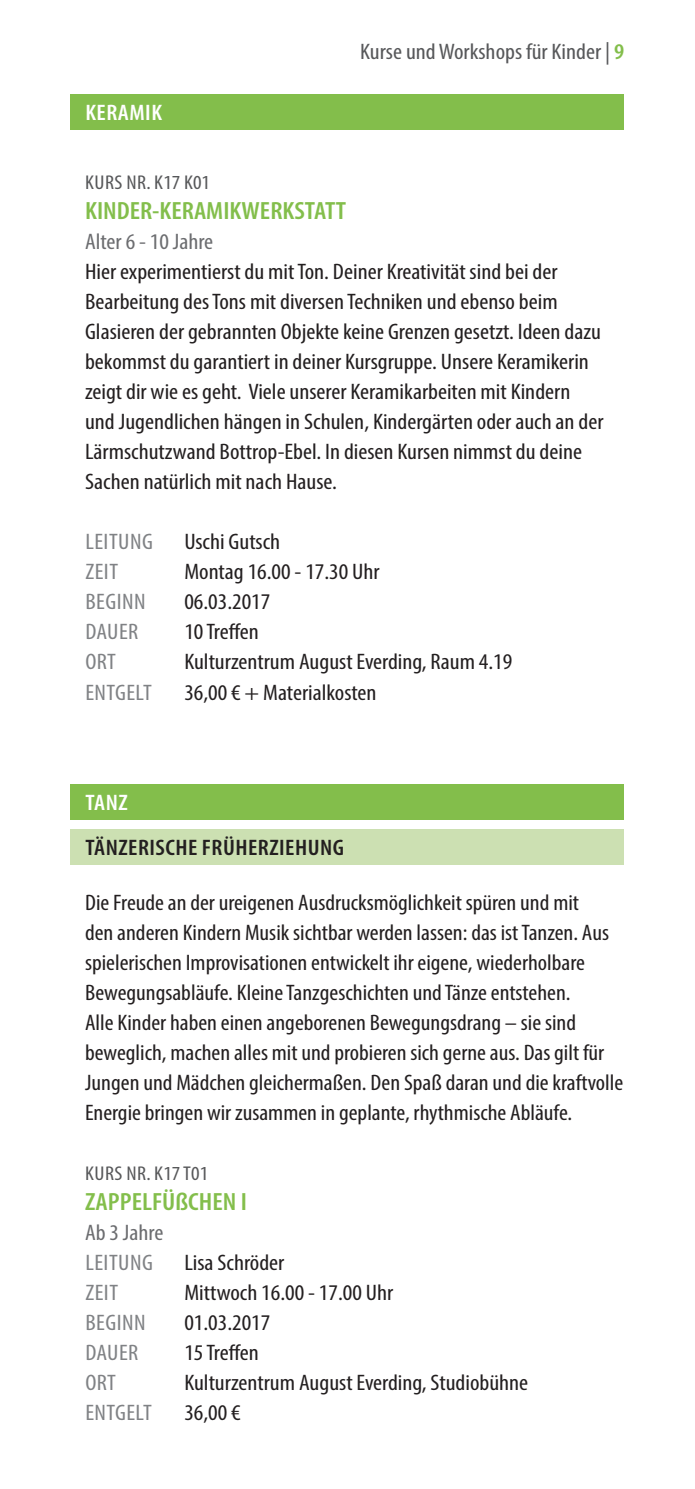
<style>
.page{position:relative;width:695px;height:1489px;background:#fff}
.page>*{position:absolute;margin:0;border:0;box-sizing:border-box;transform-origin:0 0}
.t1{font:600 condensed 25px "Myriad Pro";color:#83be4b;scale:1.1 1}
.t2{font:condensed 22.5px/30px "Myriad Pro";color:#231f20;scale:1.1 1}
.t3{font:condensed 22.5px/30px "Myriad Pro";color:#231f20;scale:1.08 1}
.t4{font:condensed 22.5px "Myriad Pro";letter-spacing:.02em;color:#808285;scale:1.1 1}
.t5{font:condensed 22.5px "Myriad Pro";color:#57585a;scale:1.1 1}
.t6{font:600 condensed 22.5px "Myriad Pro";letter-spacing:.02em;color:#231f20;scale:1.1 1}
.t7{font:condensed 22.5px "Myriad Pro";color:#6c6d70;scale:1.1 1}
.t8{font:600 condensed 22.5px "Myriad Pro";letter-spacing:.02em;color:#fff;scale:1.1 1}
.t9{font:condensed 20px "Myriad Pro";letter-spacing:.015em;color:#57585a;scale:1.1 1}
.s1{font-weight:600;color:#83be4b}
</style>
<div class="page">
<div style="left:71px;top:94px;width:553px;height:35px;background:#83be4b"></div>
<div style="left:71px;top:783px;width:553px;height:36px;background:#83be4b"></div>
<div style="left:71px;top:829px;width:553px;height:35px;background:#cce0b2"></div>
<p class="t8" style="left:85px;top:99px;width:71px">KERAMIK</p>
<p class="t5" style="left:360px;top:38px;width:241px">Kurse und Workshops für Kinder | <span class="s1">9</span></p>
<p class="t9" style="left:85px;top:171px;width:115px">KURS NR. K17 K01</p>
<p class="t1" style="left:85px;top:196px;width:239px">KINDER-KERAMIKWERKSTATT</p>
<p class="t7" style="left:85px;top:228px;width:118px">Alter 6 - 10 Jahre</p>
<p class="t2" style="left:85px;top:256px;width:472px">Hier experimentierst du mit Ton. Deiner Kreativität sind bei der Bearbeitung des Tons mit diversen Techniken und ebenso beim Glasieren der gebrannten Objekte keine Grenzen gesetzt. Ideen dazu bekommst du garantiert in deiner Kursgruppe. Unsere Keramikerin zeigt dir wie es geht. Viele unserer Keramikarbeiten mit Kindern und Jugendlichen hängen in Schulen, Kindergärten oder auch an der Lärmschutzwand Bottrop-Ebel. In diesen Kursen nimmst du deine Sachen natürlich mit nach Hause.</p>
<p class="t4" style="left:85px;top:528px;width:63px">LEITUNG</p>
<p class="t2" style="left:184px;top:526px;width:89px">Uschi Gutsch</p>
<p class="t4" style="left:85px;top:558px;width:31px">ZEIT</p>
<p class="t2" style="left:184px;top:556px;width:179px">Montag 16.00 - 17.30 Uhr</p>
<p class="t4" style="left:85px;top:588px;width:56px">BEGINN</p>
<p class="t2" style="left:184px;top:586px;width:80px">06.03.2017</p>
<p class="t4" style="left:85px;top:618px;width:50px">DAUER</p>
<p class="t2" style="left:184px;top:616px;width:69px">10 Treffen</p>
<p class="t4" style="left:85px;top:648px;width:29px">ORT</p>
<p class="t2" style="left:184px;top:646px;width:299px">Kulturzentrum August Everding, Raum 4.19</p>
<p class="t4" style="left:85px;top:678px;width:62px">ENTGELT</p>
<p class="t2" style="left:184px;top:676px;width:176px">36,00 € + Materialkosten</p>
<p class="t8" style="left:85px;top:788px;width:40px">TANZ</p>
<p class="t6" style="left:85px;top:834px;width:237px">TÄNZERISCHE FRÜHERZIEHUNG</p>
<p class="t3" style="left:85px;top:887px;width:500px">Die Freude an der ureigenen Ausdrucksmöglichkeit spüren und mit<br>den anderen Kindern Musik sichtbar werden lassen: das ist Tanzen. Aus spielerischen Improvisationen entwickelt ihr eigene, wiederholbare Bewegungsabläufe. Kleine Tanzgeschichten und Tänze entstehen.<br>Alle Kinder haben einen angeborenen Bewegungsdrang – sie sind beweglich, machen alles mit und probieren sich gerne aus. Das gilt für Jungen und Mädchen gleichermaßen. Den Spaß daran und die kraftvolle Energie bringen wir zusammen in geplante, rhythmische Abläufe.</p>
<p class="t9" style="left:85px;top:1161px;width:113px">KURS NR. K17 T01</p>
<p class="t1" style="left:85px;top:1186px;width:148px">ZAPPELFÜßCHEN I</p>
<p class="t7" style="left:85px;top:1218px;width:73px">Ab 3 Jahre</p>
<p class="t4" style="left:85px;top:1248px;width:63px">LEITUNG</p>
<p class="t2" style="left:184px;top:1246px;width:92px">Lisa Schröder</p>
<p class="t4" style="left:85px;top:1278px;width:31px">ZEIT</p>
<p class="t2" style="left:184px;top:1276px;width:191px">Mittwoch 16.00 - 17.00 Uhr</p>
<p class="t4" style="left:85px;top:1308px;width:56px">BEGINN</p>
<p class="t2" style="left:184px;top:1306px;width:80px">01.03.2017</p>
<p class="t4" style="left:85px;top:1338px;width:50px">DAUER</p>
<p class="t2" style="left:184px;top:1336px;width:69px">15 Treffen</p>
<p class="t4" style="left:85px;top:1368px;width:29px">ORT</p>
<p class="t2" style="left:184px;top:1366px;width:314px">Kulturzentrum August Everding, Studiobühne</p>
<p class="t4" style="left:85px;top:1398px;width:62px">ENTGELT</p>
<p class="t2" style="left:184px;top:1396px;width:53px">36,00 €</p>
</div>
